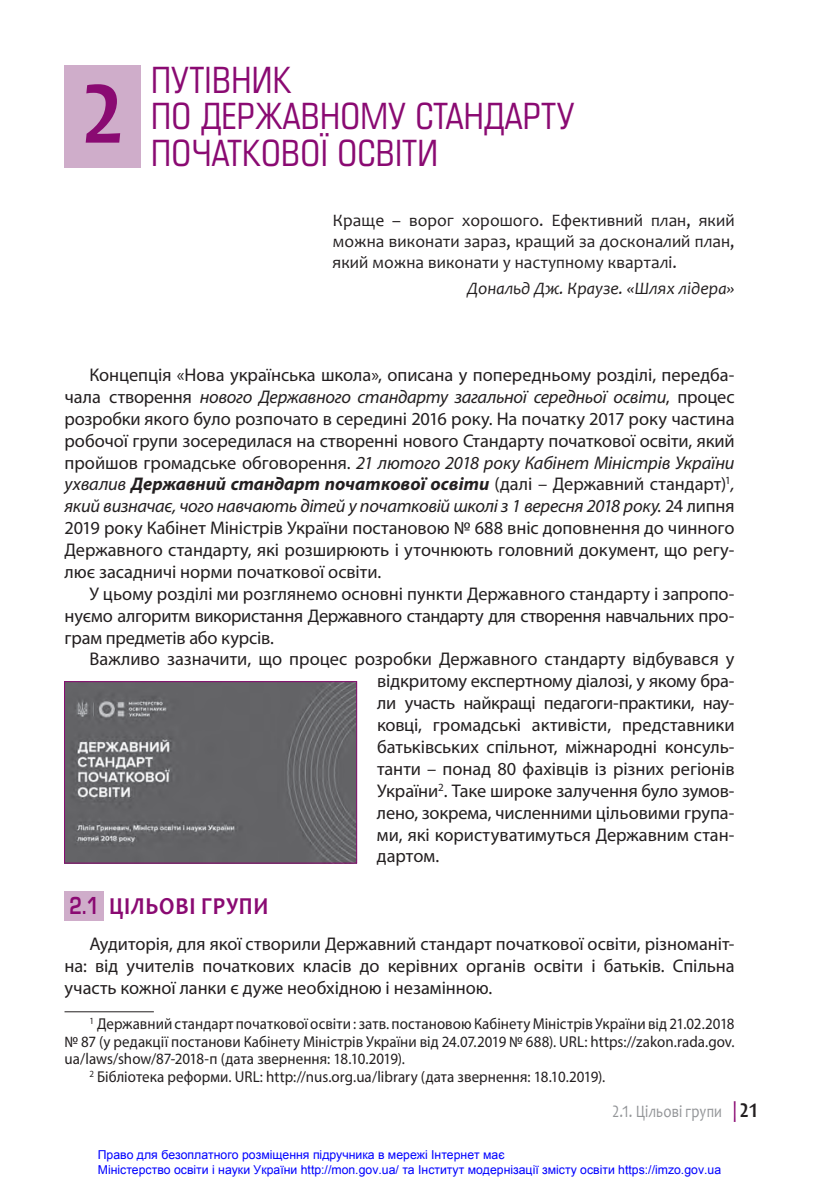
<style>
.page{position:relative;width:819px;height:1191px;background:#fff}
.page>*{position:absolute;margin:0;border:0;box-sizing:border-box;transform-origin:0 0}
.t1{font:700 90.3px "Candara";color:#8a0a72}
.t2{font:35px/36.8px "Europe Cond";letter-spacing:.01em;color:#8a0a72}
.t3{font:700 24.5px "Candara";letter-spacing:.04em;color:#8a0a72;scale:.9 1}
.t4{font:18.38px/21.9px "Myriad Pro";letter-spacing:-.005em;color:#231f20;text-align:justify}
.t5{font:17.5px/21px "Candara";color:#231f20;text-align:justify}
.t6{font:italic 17.5px "Candara";color:#231f20}
.t7{font:17.5px "Candara";letter-spacing:.01em;color:#939598;scale:.84 1}
.t8{font:15.75px "Myriad Pro";letter-spacing:.005em;color:#231f20;scale:.95 1}
.t9{font:12.25px/14.7px "Arial";color:#00f}
.s1{font-style:italic}
.s2{font-weight:700;font-style:italic}
.s3{font-family:"Europe Demi";font-weight:400;font-size:22.75px}
.s4{font-size:21px;color:#8a0a72}
.s5{font-weight:700;font-size:21px;color:#231f20}
</style>
<div class="page">
<div style="left:64px;top:890px;width:40px;height:30px;background:#cfadca"></div>
<hr style="left:64px;top:1011px;width:90px;height:1px;background:#231f20">
<div style="left:64px;top:65px;width:77px;height:102px;background:#cfadca"></div>
<img style="left:66px;top:683px;width:289px;height:178px">
<div style="left:64px;top:681px;width:293px;height:182px;border:1px solid #8a0a72"></div>
<h1 class="t1" style="left:81px;top:57px;width:45px">2</h1>
<h2 class="t2" style="left:151px;top:61px;width:424px">ПУТІВНИК<br>ПО ДЕРЖАВНОМУ СТАНДАРТУ<br>ПОЧАТКОВОЇ ОСВІТИ</h2>
<p class="t5" style="left:332px;top:210px;width:403px">Краще – ворог хорошого. Ефективний план, який можна виконати зараз, кращий за досконалий план, який можна виконати у наступному кварталі.</p>
<p class="t6" style="left:467px;top:277px;width:269px">Дональд Дж. Краузе. «Шлях лідера»</p>
<p class="t4" style="left:64px;top:363px;width:671px;text-indent:25px">Концепція «Нова українська школа», описана у попередньому розділі, передба&shy;чала створення <span class="s1">нового Державного стандарту загальної середньої освіти</span>, процес розробки якого було розпочато в середині 2016 року. На початку 2017 року частина робочої групи зосередилася на створенні нового Стандарту початкової освіти, який пройшов громадське обговорення. <span class="s1">21 лютого 2018 року Кабінет Міністрів України ухвалив</span> <span class="s2">Державний стандарт початкової освіти</span> (далі – Державний стандарт)<sup>1</sup><span class="s1">, який визначає, чого навчають дітей у початковій школі з 1 вересня 2018 року.</span> 24 липня 2019 року Кабінет Міністрів України постановою № 688 вніс доповнення до чинного Державного стандарту, які розширюють і уточнюють головний документ, що регу&shy;лює засадничі норми початкової освіти.</p>
<p class="t4" style="left:65px;top:582px;width:671px;text-indent:25px">У цьому розділі ми розглянемо основні пункти Державного стандарту і запропо&shy;нуємо алгоритм використання Державного стандарту для створення навчальних про&shy;грам предметів або курсів.</p>
<p class="t4" style="left:377px;top:648px;width:359px;text-indent:-287px">Важливо зазначити, що процес розробки Державного стандарту відбувався у відкритому експертному діалозі, у якому бра&shy;ли участь найкращі педагоги-практики, нау&shy;ковці, громадські активісти, представники батьківських спільнот, міжнародні консуль&shy;танти – понад 80 фахівців із різних регіонів України<sup>2</sup>. Таке широке залучення було зумов&shy;лено, зокрема, численними цільовими група&shy;ми, які користуватимуться Державним стан&shy;дартом.</p>
<h3 class="t3" style="left:69px;top:890px;width:222px"><span class="s3">2.1</span> ЦІЛЬОВІ ГРУПИ</h3>
<p class="t4" style="left:65px;top:933px;width:671px;text-indent:25px">Аудиторія, для якої створили Державний стандарт початкової освіти, різноманіт&shy;на: від учителів початкових класів до керівних органів освіти і батьків. Спільна участь кожної ланки є дуже необхідною і незамінною.</p>
<p class="t8" style="left:89px;top:1014px;width:680px"><sup>1</sup> Державний стандарт початкової освіти : затв. постановою Кабінету Міністрів України від 21.02.2018</p>
<p class="t8" style="left:64px;top:1031px;width:706px">№ 87 (у редакції постанови Кабінету Міністрів України від 24.07.2019 № 688). URL: https://zakon.rada.gov.</p>
<p class="t8" style="left:64px;top:1049px;width:360px">ua/laws/show/87-2018-п (дата звернення: 18.10.2019).</p>
<p class="t8" style="left:89px;top:1066px;width:544px"><sup>2</sup> Бібліотека реформи. URL: http://nus.org.ua/library (дата звернення: 18.10.2019).</p>
<p class="t7" style="left:612px;top:1100px;width:175px">2.1. Цільові групи <span class="s4">|</span> <span class="s5">21</span></p>
<p class="t9" style="left:98px;top:1147px;width:624px">Право для безоплатного розміщення підручника в мережі Інтернет має<br>Міністерство освіти і науки України http://mon.gov.ua/ та Інститут модернізації змісту освіти https://imzo.gov.ua</p>
</div>
